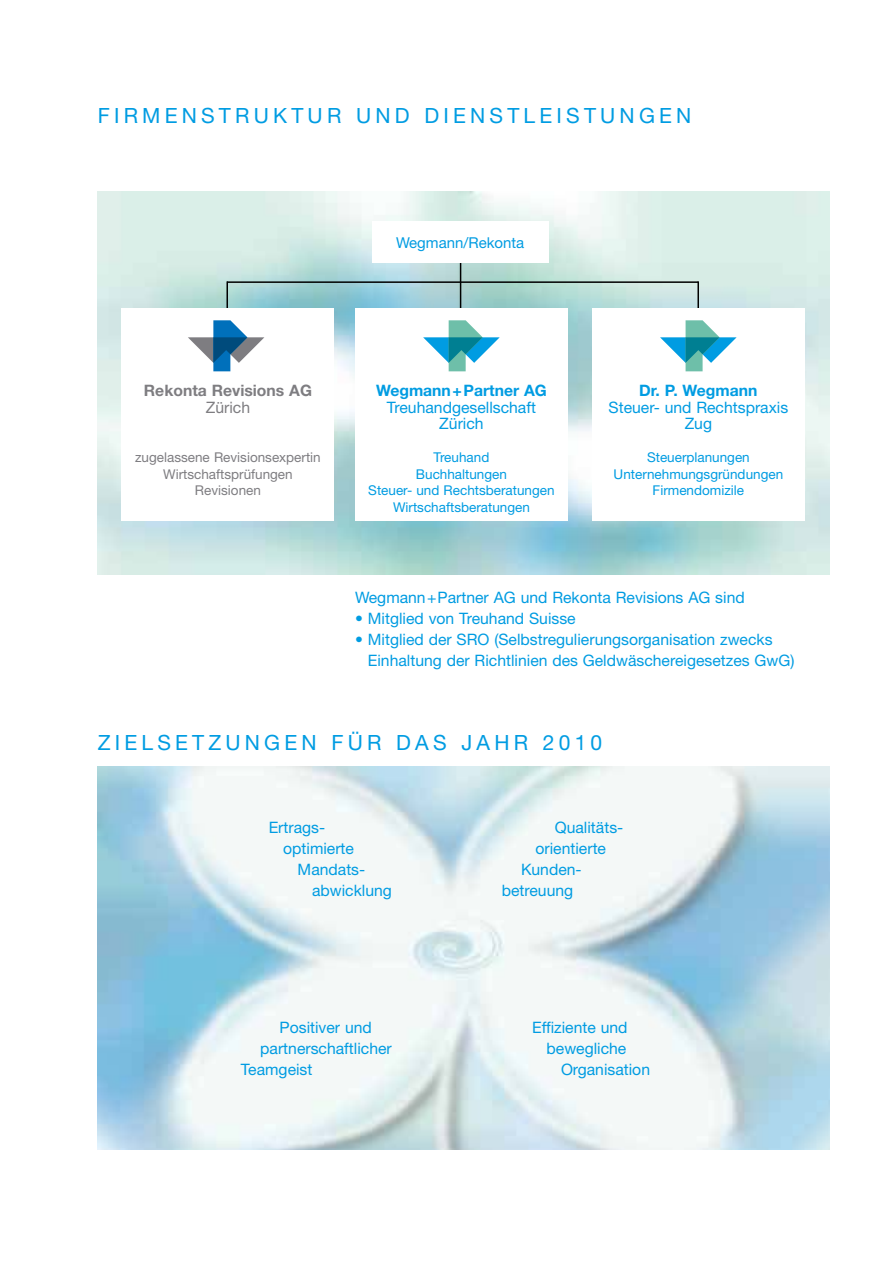
<style>
.page{position:relative;width:893px;height:1263px;background:#fff}
.page>*{position:absolute;margin:0;border:0;box-sizing:border-box;transform-origin:0 0}
.t1{font:21px "Helvetica Neue";letter-spacing:.2em;color:#009ce2}
.t2{font:15.75px/16.5px "Helvetica Neue";color:#009ce2;text-align:center}
.t3{font:700 15.75px "Helvetica Neue";color:#009ce2}
.t4{font:700 15.75px "Helvetica Neue";color:#7e7d81}
.t5{font:15.75px "Helvetica Neue";color:#7e7d81}
.t6{font:15px "Helvetica Neue";color:#009ce2}
.t7{font:13.5px/16.5px "Helvetica Neue";color:#009ce2;text-align:center}
.t8{font:13.5px/16.5px "Helvetica Neue";color:#7e7d81;text-align:center}
</style>
<div class="page">
<img style="left:98px;top:191px;width:731px;height:383px">
<hr style="left:460px;top:232px;width:1px;height:90px;background:#000">
<hr style="left:226px;top:281px;width:2px;height:130px;background:#000">
<hr style="left:697px;top:281px;width:2px;height:132px;background:#000">
<hr style="left:227px;top:281px;width:471px;height:2px;background:#000">
<div style="left:355px;top:309px;width:213px;height:212px;background:#fff"></div>
<svg style="left:423px;top:320px;width:77px;height:51px"></svg>
<div style="left:122px;top:309px;width:212px;height:212px;background:#fff"></div>
<svg style="left:188px;top:320px;width:76px;height:51px"></svg>
<div style="left:592px;top:309px;width:213px;height:212px;background:#fff"></div>
<div style="left:372px;top:221px;width:177px;height:41px;background:#fff"></div>
<svg style="left:660px;top:320px;width:77px;height:51px"></svg>
<h1 class="t1" style="left:98px;top:105px;width:595px">FIRMENSTRUKTUR UND DIENSTLEISTUNGEN</h1>
<p class="t6" style="left:396px;top:234px;width:130px">Wegmann/Rekonta</p>
<p class="t4" style="left:144px;top:385px;width:169px">Rekonta Revisions AG</p>
<p class="t5" style="left:206px;top:399px;width:46px">Zürich</p>
<p class="t8" style="left:135px;top:449px;width:187px">zugelassene Revisionsexpertin<br>Wirtschaftsprüfungen<br>Revisionen</p>
<p class="t3" style="left:376px;top:385px;width:172px">Wegmann+Partner AG</p>
<p class="t2" style="left:387px;top:399px;width:151px">Treuhandgesellschaft<br>Zürich</p>
<p class="t7" style="left:368px;top:449px;width:188px">Treuhand<br>Buchhaltungen<br>Steuer- und Rechtsberatungen<br>Wirtschaftsberatungen</p>
<p class="t3" style="left:639px;top:385px;width:120px">Dr. P. Wegmann</p>
<p class="t2" style="left:608px;top:399px;width:181px">Steuer- und Rechtspraxis<br>Zug</p>
<p class="t7" style="left:614px;top:449px;width:171px">Steuerplanungen<br>Unternehmungsgründungen<br>Firmendomizile</p>
<p class="t2" style="left:355px;top:589px;width:391px">Wegmann+Partner AG und Rekonta Revisions AG sind</p>
<p class="t2" style="left:355px;top:610px;width:222px">• Mitglied von Treuhand Suisse</p>
<p class="t2" style="left:368px;top:629px;width:428px;line-height:21px;text-align:left;text-indent:-13px">• Mitglied der SRO (Selbstregulierungsorganisation zwecks<br>Einhaltung der Richtlinien des Geldwäschereigesetzes GwG)</p>
<h1 class="t1" style="left:98px;top:732px;width:506px">ZIELSETZUNGEN FÜR DAS JAHR 2010</h1>
<p class="t2" style="left:269px;top:820px;width:58px">Ertrags -</p>
<p class="t2" style="left:283px;top:841px;width:72px">optimierte</p>
<p class="t2" style="left:298px;top:862px;width:69px">Mandats -</p>
<p class="t2" style="left:312px;top:883px;width:81px">abwicklung</p>
<p class="t2" style="left:280px;top:1019px;width:94px">Positiver und</p>
<p class="t2" style="left:260px;top:1040px;width:133px">partner schaft licher</p>
<p class="t2" style="left:241px;top:1061px;width:73px">Teamgeist</p>
<p class="t2" style="left:555px;top:820px;width:70px">Qualitäts-</p>
<p class="t2" style="left:535px;top:841px;width:72px">orientierte</p>
<p class="t2" style="left:521px;top:862px;width:62px">Kunden -</p>
<p class="t2" style="left:502px;top:883px;width:73px">betreuung</p>
<p class="t2" style="left:532px;top:1019px;width:97px">Effiziente und</p>
<p class="t2" style="left:546px;top:1040px;width:81px">bewegliche</p>
<p class="t2" style="left:561px;top:1061px;width:91px">Organisation</p>
</div>
